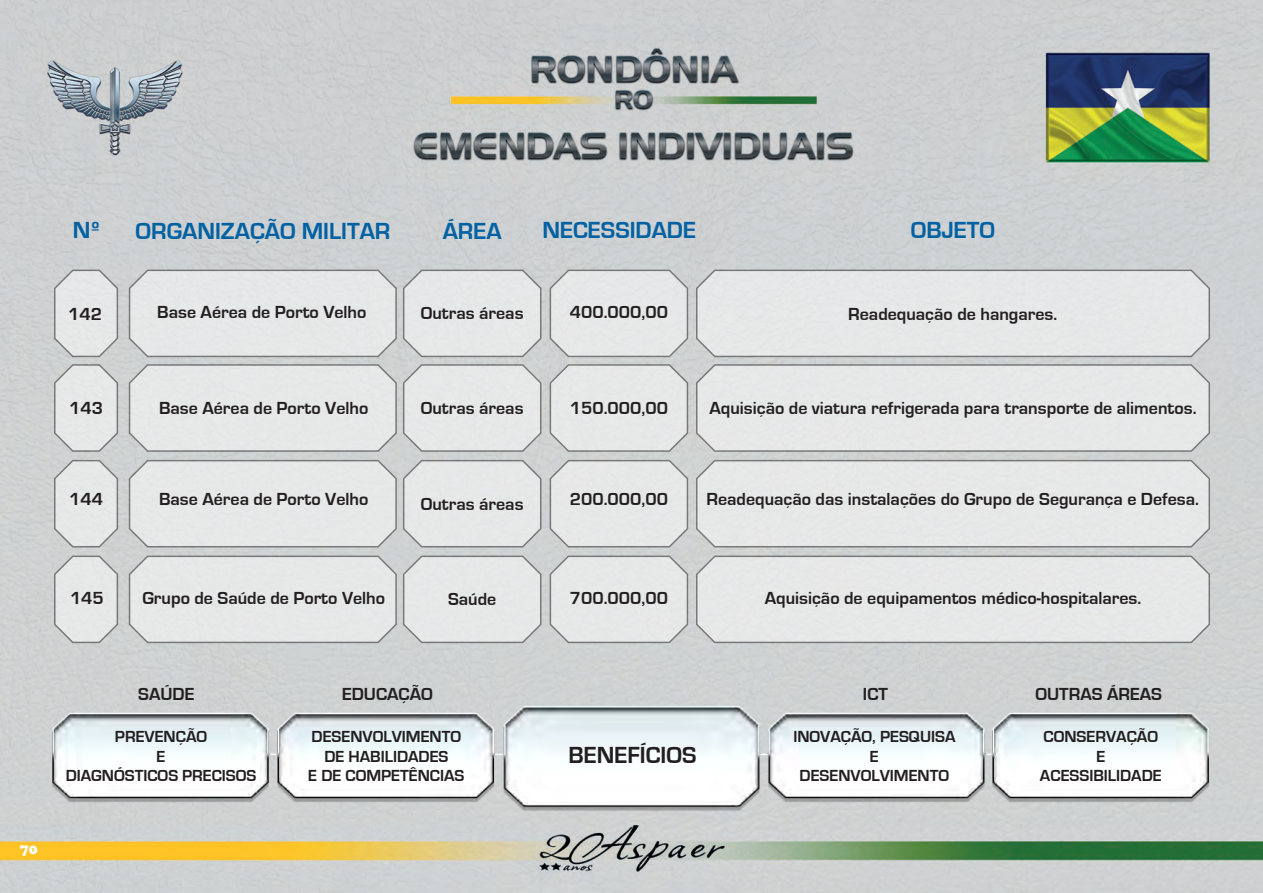
<style>
.page{position:relative;width:1263px;height:893px;background:#fff}
.page>*{position:absolute;margin:0;border:0;box-sizing:border-box;transform-origin:0 0}
.t1{font:700 24px "Eurostile";color:#0161a2}
.t2{font:700 24px "Eurostile";color:#231f20}
.t3{font:700 18px "Eurostile";color:#231f20}
.t4{font:700 16.5px/19.8px "Eurostile";color:#231f20;text-align:center}
.t5{font:900 15px "Cooper";color:#fff}
</style>
<div class="page">
<img style="left:0;top:0;width:1263px;height:893px">
<svg style="left:695px;top:268px;width:516px;height:90px;background:#e0e1e2"></svg>
<svg style="left:695px;top:363px;width:516px;height:90px;background:#e0e2e2"></svg>
<svg style="left:53px;top:268px;width:66px;height:280px;background:#dadbdb"></svg>
<svg style="left:549px;top:268px;width:140px;height:280px;background:#dedfdf"></svg>
<svg style="left:695px;top:458px;width:516px;height:90px;background:#e1e2e2"></svg>
<svg style="left:128px;top:268px;width:414px;height:280px;background:#dee0e0"></svg>
<svg style="left:53px;top:554px;width:66px;height:90px;background:#dbdcdc"></svg>
<svg style="left:549px;top:554px;width:140px;height:90px;background:#dee0e0"></svg>
<svg style="left:695px;top:554px;width:516px;height:90px;background:#e0e2e2"></svg>
<svg style="left:128px;top:554px;width:414px;height:90px;background:#dfe1e1"></svg>
<img style="left:44px;top:688px;width:1173px;height:132px">
<h1 class="t1" style="left:73px;top:217px;width:29px">Nº</h1>
<h1 class="t1" style="left:443px;top:218px;width:60px">ÁREA</h1>
<h1 class="t1" style="left:136px;top:218px;width:256px">ORGANIZAÇÃO MILITAR</h1>
<h1 class="t1" style="left:542px;top:217px;width:155px">NECESSIDADE</h1>
<h1 class="t1" style="left:911px;top:217px;width:86px">OBJETO</h1>
<p class="t3" style="left:68px;top:304px;width:35px">142</p>
<p class="t3" style="left:157px;top:303px;width:211px">Base Aérea de Porto Velho</p>
<p class="t3" style="left:570px;top:303px;width:100px">400.000,00</p>
<p class="t3" style="left:848px;top:304px;width:210px">Readequação de hangares.</p>
<p class="t3" style="left:421px;top:304px;width:104px">Outras áreas</p>
<p class="t3" style="left:69px;top:398px;width:35px">143</p>
<p class="t3" style="left:159px;top:398px;width:211px">Base Aérea de Porto Velho</p>
<p class="t3" style="left:709px;top:398px;width:488px">Aquisição de viatura refrigerada para transporte de alimentos.</p>
<p class="t3" style="left:421px;top:398px;width:104px">Outras áreas</p>
<p class="t3" style="left:570px;top:398px;width:100px">150.000,00</p>
<p class="t3" style="left:69px;top:489px;width:35px">144</p>
<p class="t3" style="left:159px;top:489px;width:211px">Base Aérea de Porto Velho</p>
<p class="t3" style="left:421px;top:494px;width:104px">Outras áreas</p>
<p class="t3" style="left:570px;top:489px;width:100px">200.000,00</p>
<p class="t3" style="left:706px;top:489px;width:494px">Readequação das instalações do Grupo de Segurança e Defesa.</p>
<p class="t3" style="left:70px;top:588px;width:35px">145</p>
<p class="t3" style="left:142px;top:588px;width:244px">Grupo de Saúde de Porto Velho</p>
<p class="t3" style="left:448px;top:590px;width:50px">Saúde</p>
<p class="t3" style="left:570px;top:588px;width:100px">700.000,00</p>
<p class="t3" style="left:765px;top:588px;width:378px">Aquisição de equipamentos médico-hospitalares.</p>
<p class="t5" style="left:20px;top:841px;width:20px">70</p>
<p class="t3" style="left:138px;top:684px;width:58px">SAÚDE</p>
<p class="t3" style="left:342px;top:684px;width:92px">EDUCAÇÃO</p>
<p class="t3" style="left:863px;top:684px;width:27px">ICT</p>
<p class="t3" style="left:1035px;top:684px;width:128px">OUTRAS ÁREAS</p>
<p class="t4" style="left:66px;top:727px;width:192px">PREVENÇÃO<br>E<br>DIAGNÓSTICOS PRECISOS</p>
<p class="t4" style="left:308px;top:727px;width:158px">DESENVOLVIMENTO<br>DE HABILIDADES<br>E DE COMPETÊNCIAS</p>
<p class="t4" style="left:793px;top:727px;width:164px">INOVAÇÃO, PESQUISA<br>E<br>DESENVOLVIMENTO</p>
<p class="t4" style="left:1040px;top:727px;width:123px">CONSERVAÇÃO<br>E<br>ACESSIBILIDADE</p>
<h1 class="t2" style="left:569px;top:742px;width:129px">BENEFÍCIOS</h1>
</div>
